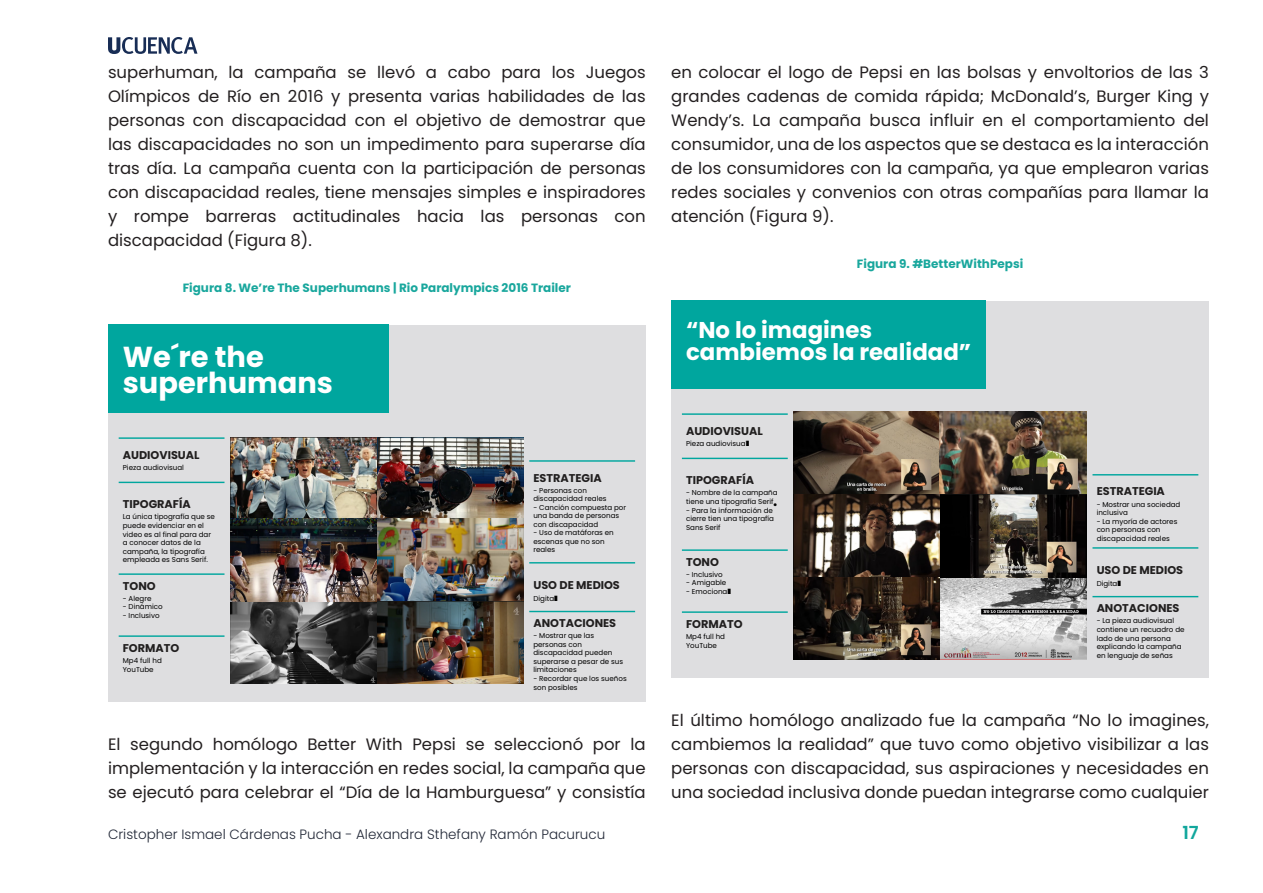
<style>
.page{position:relative;width:1263px;height:893px;background:#fff}
.page>*{position:absolute;margin:0;border:0;box-sizing:border-box;transform-origin:0 0}
.t1{font:700 28.95px/26px "Poppins";color:#fff}
.t2{font:22.95px "Poppins";color:#000}
.t3{font:700 22.8px/22.4px "Poppins";color:#fff}
.t4{font:600 18px "Poppins";color:#12a79d}
.Contenido{font:16.5px/24px "Poppins";color:#231f20;text-align:justify}
.t5{font:300 13.5px "Poppins";color:#222837}
.Imagenes_Titulos{font:700 12px "Poppins";color:#19a79d}
.t6{font:700 11.25px "Poppins";color:#211f1f}
.t7{font:7.05px/8.6px "Poppins";color:#000}
</style>
<div class="page">
<svg style="left:108px;top:37px;width:89px;height:17px"></svg>
<div style="left:108px;top:325px;width:538px;height:377px;background:#dedee0"></div>
<div style="left:108px;top:325px;width:280px;height:88px;background:#00a69e"></div>
<hr style="left:119px;top:437px;width:105px;height:2px;background:#00a69e">
<hr style="left:119px;top:482px;width:105px;height:1px;background:#00a69e">
<hr style="left:119px;top:573px;width:105px;height:2px;background:#00a69e">
<hr style="left:119px;top:635px;width:105px;height:2px;background:#00a69e">
<hr style="left:529px;top:460px;width:106px;height:2px;background:#00a69e">
<hr style="left:529px;top:562px;width:106px;height:1px;background:#00a69e">
<hr style="left:529px;top:611px;width:106px;height:1px;background:#00a69e">
<img style="left:230px;top:437px;width:294px;height:246px">
<div style="left:671px;top:301px;width:538px;height:377px;background:#dedee0"></div>
<div style="left:671px;top:301px;width:315px;height:88px;background:#00a69e"></div>
<hr style="left:682px;top:413px;width:106px;height:2px;background:#00a69e">
<hr style="left:682px;top:458px;width:106px;height:1px;background:#00a69e">
<hr style="left:682px;top:549px;width:106px;height:2px;background:#00a69e">
<hr style="left:682px;top:611px;width:106px;height:2px;background:#00a69e">
<hr style="left:1092px;top:474px;width:106px;height:1px;background:#00a69e">
<hr style="left:1092px;top:547px;width:106px;height:2px;background:#00a69e">
<hr style="left:1092px;top:596px;width:106px;height:1px;background:#00a69e">
<img style="left:939px;top:578px;width:147px;height:82px">
<img style="left:794px;top:411px;width:292px;height:167px">
<img style="left:794px;top:578px;width:145px;height:82px">
<p class="Contenido" style="left:108px;top:60px;width:539px">superhuman, la campaña se llevó a cabo para los Juegos Olímpicos de Río en 2016 y presenta varias habilidades de las personas con discapacidad con el objetivo de demostrar que las discapacidades no son un impedimento para superarse día tras día. La campaña cuenta con la participación de personas con discapacidad reales, tiene mensajes simples e inspiradores y rompe barreras actitudinales hacia las personas con discapacidad (Figura 8).</p>
<p class="Imagenes_Titulos" style="left:183px;top:280px;width:390px">Figura 8. We’re The Superhumans | Rio Paralympics 2016 Trailer</p>
<h1 class="t1" style="left:123px;top:344px;width:212px">We´re the superhumans</h1>
<p class="t6" style="left:123px;top:448px;width:78px">AUDIOVISUAL</p>
<p class="t7" style="left:123px;top:463px;width:63px">Pieza audiovisual</p>
<p class="t6" style="left:123px;top:498px;width:69px">TIPOGRAFÍA</p>
<p class="t7" style="left:123px;top:513px;width:94px">La única tipografía que se puede evidenciar en el video es al final para dar a conocer datos de la campaña, la tipografía empleada es Sans Serif.</p>
<p class="t6" style="left:123px;top:579px;width:34px">TONO</p>
<p class="t7" style="left:123px;top:594px;width:30px">- Alegre</p>
<p class="t7" style="left:123px;top:603px;width:41px">- Dinámico</p>
<p class="t7" style="left:123px;top:611px;width:38px">- Inclusivo</p>
<p class="t6" style="left:123px;top:642px;width:58px">FORMATO</p>
<p class="t7" style="left:123px;top:657px;width:40px">Mp4 full hd<br>YouTube</p>
<p class="t6" style="left:533px;top:471px;width:70px">ESTRATEGIA</p>
<p class="t7" style="left:533px;top:486px;width:75px">- Personas con discapacidad reales</p>
<p class="t7" style="left:533px;top:503px;width:94px">- Canción compuesta por una banda de personas con discapacidad</p>
<p class="t7" style="left:533px;top:529px;width:82px">- Uso de matáforas en escenas que no son reales</p>
<p class="t6" style="left:533px;top:578px;width:88px">USO DE MEDIOS</p>
<p class="t7" style="left:533px;top:594px;width:28px">Digital</p>
<p class="t6" style="left:533px;top:617px;width:84px">ANOTACIONES</p>
<p class="t7" style="left:533px;top:632px;width:91px">- Mostrar que las personas con discapacidad pueden superarse a pesar de sus limitaciones</p>
<p class="t7" style="left:533px;top:674px;width:95px">- Recordar que los sueños son posibles</p>
<p class="Contenido" style="left:108px;top:732px;width:539px">El segundo homólogo Better With Pepsi se seleccionó por la implementación y la interacción en redes social, la campaña que se ejecutó para celebrar el “Día de la Hamburguesa” y consistía</p>
<p class="Contenido" style="left:671px;top:60px;width:539px">en colocar el logo de Pepsi en las bolsas y envoltorios de las 3 grandes cadenas de comida rápida; McDonald’s, Burger King y Wendy’s. La campaña busca influir en el comportamiento del consumidor, una de los aspectos que se destaca es la interacción de los consumidores con la campaña, ya que emplearon varias redes sociales y convenios con otras compañías para llamar la atención (Figura 9).</p>
<p class="Imagenes_Titulos" style="left:857px;top:256px;width:168px">Figura 9. #BetterWithPepsi</p>
<h3 class="t3" style="left:686px;top:318px;width:287px">“No lo imagines cambiemos la realidad”</h3>
<p class="t6" style="left:686px;top:424px;width:78px">AUDIOVISUAL</p>
<p class="t7" style="left:686px;top:439px;width:67px">Pieza audiovisual</p>
<p class="t6" style="left:686px;top:474px;width:69px">TIPOGRAFÍA</p>
<p class="t7" style="left:686px;top:489px;width:93px">- Nombre de la campaña tiene una tipografía Serif</p>
<h2 class="t2" style="left:773px;top:484px;width:6px">.</h2>
<p class="t7" style="left:686px;top:506px;width:89px">- Para la información de cierre tien una tipografía<br>Sans Serif</p>
<p class="t6" style="left:686px;top:555px;width:34px">TONO</p>
<p class="t7" style="left:686px;top:570px;width:38px">- Inclusivo</p>
<p class="t7" style="left:686px;top:579px;width:42px">- Amigable</p>
<p class="t7" style="left:686px;top:587px;width:49px">- Emocional</p>
<p class="t6" style="left:686px;top:618px;width:58px">FORMATO</p>
<p class="t7" style="left:686px;top:633px;width:40px">Mp4 full hd<br>YouTube</p>
<p class="t6" style="left:1097px;top:485px;width:70px">ESTRATEGIA</p>
<p class="t7" style="left:1097px;top:500px;width:85px">- Mostrar una sociedad inclusiva</p>
<p class="t7" style="left:1097px;top:517px;width:82px">- La myoría de actores con personas con discapacidad reales</p>
<p class="t6" style="left:1097px;top:563px;width:88px">USO DE MEDIOS</p>
<p class="t7" style="left:1097px;top:580px;width:28px">Digital</p>
<p class="t6" style="left:1097px;top:602px;width:84px">ANOTACIONES</p>
<p class="t7" style="left:1097px;top:617px;width:89px">- La pieza audiovisual contiene un recuadro de lado de una persona explicando la campaña en lenguaje de señas</p>
<p class="Contenido" style="left:671px;top:708px;width:539px">El último homólogo analizado fue la campaña “No lo imagines, cambiemos la realidad” que tuvo como objetivo visibilizar a las personas con discapacidad, sus aspiraciones y necesidades en una sociedad inclusiva donde puedan integrarse como cualquier</p>
<p class="t5" style="left:108px;top:826px;width:499px">Cristopher Ismael Cárdenas Pucha - Alexandra Sthefany Ramón Pacurucu</p>
<p class="t4" style="left:1182px;top:822px;width:18px">17</p>
</div>
